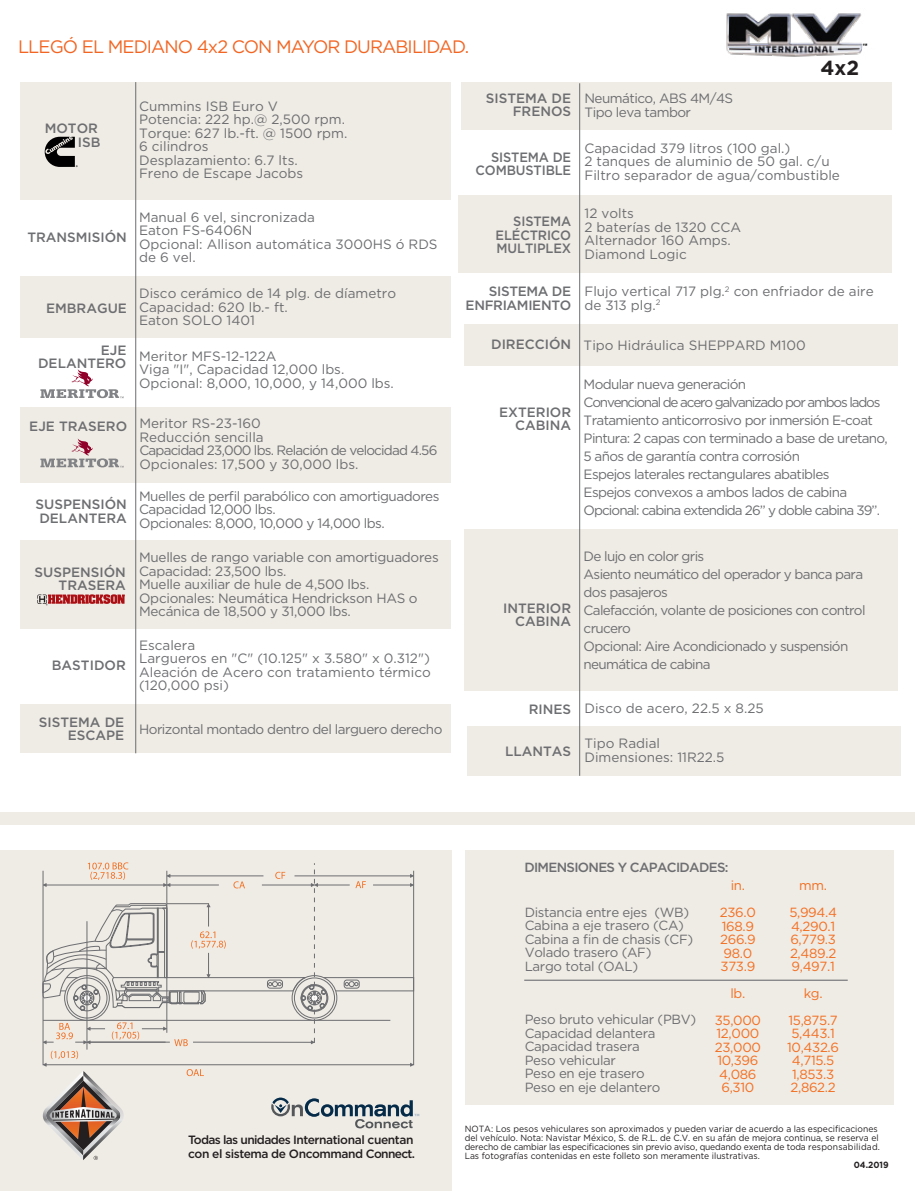
<style>
.page{position:relative;width:915px;height:1191px;background:#fff}
.page>*{position:absolute;margin:0;border:0;box-sizing:border-box;transform-origin:0 0}
.t1{font:700 20.25px "Gotham";color:#231f20}
.t2{font:18px "Gotham";letter-spacing:-.05em;color:#f26522}
.t3{font:13.5px/13.5px "Gotham";color:#6d6e71}
.t4{font:13.5px/18px "Gotham";letter-spacing:-.05em;color:#6d6e71}
.t5{font:13.5px/13.5px "Gotham";letter-spacing:-.04em;color:#6d6e71}
.t6{font:500 13.5px/13.5px "Gotham";color:#6d6e71;text-align:right}
.t7{font:13.5px/13.5px "Gotham";letter-spacing:-.02em;color:#6d6e71}
.t8{font:500 13.5px/13.5px "Gotham";color:#6d6e71;text-align:right;scale:.95 1}
.t9{font:500 13.5px/13.5px "Gotham";letter-spacing:-.025em;color:#6d6e71;text-align:right}
.t10{font:13.2px/13.5px "Gotham";letter-spacing:-.025em;color:#6d6e71}
.t11{font:13.2px/13.5px "Gotham";letter-spacing:-.025em;color:#f36f21;text-align:center}
.t12{font:500 13.2px "Gotham";letter-spacing:-.05em;color:#6d6e71}
.t13{font:500 12px/14.4px "Gotham";letter-spacing:-.035em;color:#231f20}
.t14{font:9px/9px "Gotham";color:#231f20;scale:.95 1}
.t15{font:700 9px "Gotham";color:#231f20;scale:.93 1}
.s1{font-weight:500}
</style>
<div class="page">
<div style="left:464px;top:850px;width:428px;height:255px;background:#efebe5"></div>
<div style="left:0;top:850px;width:451px;height:341px;background:#efebe5"></div>
<div style="left:21px;top:540px;width:430px;height:88px;background:#efebe5"></div>
<div style="left:21px;top:704px;width:430px;height:49px;background:#efebe5"></div>
<div style="left:21px;top:82px;width:430px;height:117px;background:#efebe5"></div>
<div style="left:461px;top:82px;width:430px;height:48px;background:#efebe5"></div>
<div style="left:21px;top:276px;width:430px;height:62px;background:#efebe5"></div>
<div style="left:21px;top:407px;width:430px;height:76px;background:#efebe5"></div>
<div style="left:464px;top:324px;width:433px;height:41px;background:#efebe5"></div>
<div style="left:464px;top:529px;width:433px;height:162px;background:#efebe5"></div>
<div style="left:467px;top:726px;width:432px;height:50px;background:#efebe5"></div>
<div style="left:458px;top:195px;width:433px;height:77px;background:#efebe5"></div>
<hr style="left:135px;top:82px;width:1px;height:671px;background:#6d6e71">
<hr style="left:579px;top:83px;width:1px;height:693px;background:#6d6e71">
<div style="left:0;top:812px;width:914px;height:12px;background:#efebe5"></div>
<svg style="left:40px;top:369px;width:84px;height:29px"></svg>
<img style="left:726px;top:13px;width:142px;height:44px">
<svg style="left:40px;top:438px;width:84px;height:29px"></svg>
<svg style="left:42px;top:862px;width:377px;height:298px"></svg>
<hr style="left:524px;top:979px;width:323px;height:1px;background:#6d6e71">
<svg style="left:45px;top:137px;width:33px;height:30px"></svg>
<svg style="left:37px;top:594px;width:88px;height:11px"></svg>
<h2 class="t2" style="left:18px;top:35px;width:452px">LLEGÓ EL MEDIANO 4x2 CON MAYOR DURABILIDAD.</h2>
<p class="t6" style="left:45px;top:121px;width:57px;line-height:14px">MOTOR<br>ISB</p>
<p class="t3" style="left:139px;top:99px;width:210px">Cummins ISB Euro V<br>Potencia: 222 hp.@ 2,500 rpm.<br>Torque: 627 lb.-ft. @ 1500 rpm.<br>6 cilindros<br>Desplazamiento: 6.7 lts.<br>Freno de Escape Jacobs</p>
<p class="t6" style="left:485px;top:91px;width:87px">SISTEMA DE<br>FRENOS</p>
<p class="t8" style="left:475px;top:150px;width:102px">SISTEMA DE<br>COMBUSTIBLE</p>
<p class="t5" style="left:584px;top:91px;width:150px">Neumático, ABS 4M/4S<br>Tipo leva tambor</p>
<h1 class="t1" style="left:820px;top:54px;width:40px">4x2</h1>
<p class="t3" style="left:584px;top:141px;width:257px">Capacidad 379 litros (100 gal.)<br>2 tanques de aluminio de 50 gal. c/u<br>Filtro separador de agua/combustible</p>
<p class="t6" style="left:27px;top:231px;width:101px">TRANSMISIÓN</p>
<p class="t6" style="left:46px;top:301px;width:82px">EMBRAGUE</p>
<p class="t6" style="left:38px;top:343px;width:90px">EJE<br>DELANTERO</p>
<p class="t6" style="left:29px;top:419px;width:99px">EJE TRASERO</p>
<p class="t6" style="left:36px;top:498px;width:93px;text-align:left">SUSPENSIÓN<br>DELANTERA</p>
<p class="t6" style="left:35px;top:565px;width:93px">SUSPENSIÓN<br>TRASERA</p>
<p class="t6" style="left:52px;top:658px;width:75px">BASTIDOR</p>
<p class="t6" style="left:39px;top:715px;width:87px">SISTEMA DE<br>ESCAPE</p>
<p class="t3" style="left:139px;top:210px;width:300px">Manual 6 vel, sincronizada<br>Eaton FS-6406N<br>Opcional: Allison automática 3000HS ó RDS de 6 vel.</p>
<p class="t3" style="left:139px;top:286px;width:258px">Disco cerámico de 14 plg. de díametro<br>Capacidad: 620 lb.- ft.<br>Eaton SOLO 1401</p>
<p class="t3" style="left:139px;top:349px;width:256px">Meritor MFS-12-122A<br>Viga "I", Capacidad 12,000 lbs.<br>Opcional: 8,000, 10,000, y 14,000 lbs.</p>
<p class="t3" style="left:139px;top:416px;width:299px">Meritor RS-23-160<br>Reducción sencilla<br>Capacidad 23,000 lbs. Relación de velocidad 4.56<br>Opcionales: 17,500 y 30,000 lbs.</p>
<p class="t5" style="left:139px;top:489px;width:302px">Muelles de perfil parabólico con amortiguadores<br>Capacidad 12,000 lbs.<br>Opcionales: 8,000, 10,000 y 14,000 lbs.</p>
<p class="t7" style="left:139px;top:550px;width:301px">Muelles de rango variable con amortiguadores Capacidad: 23,500 lbs.<br>Muelle auxiliar de hule de 4,500 lbs.<br>Opcionales: Neumática Hendrickson HAS o Mecánica de 18,500 y 31,000 lbs.</p>
<p class="t3" style="left:139px;top:638px;width:293px">Escalera<br>Largueros en "C" (10.125" x 3.580" x 0.312")<br>Aleación de Acero con tratamiento térmico (120,000 psi)</p>
<p class="t5" style="left:139px;top:722px;width:305px">Horizontal montado dentro del larguero derecho</p>
<p class="t3" style="left:584px;top:206px;width:158px">12 volts<br>2 baterías de 1320 CCA<br>Alternador 160 Amps.<br>Diamond Logic</p>
<p class="t8" style="left:495px;top:214px;width:81px;text-align:justify;text-indent:18px">SISTEMA ELÉCTRICO MULTIPLEX</p>
<p class="t9" style="left:465px;top:285px;width:107px">SISTEMA DE<br>ENFRIAMIENTO</p>
<p class="t3" style="left:491px;top:338px;width:316px"><span class="s1">DIRECCIÓN</span> Tipo Hidráulica SHEPPARD M100</p>
<p class="t4" style="left:583px;top:375px;width:306px">Modular nueva generación<br>Convencional de acero galvanizado por ambos lados Tratamiento anticorrosivo por inmersión E-coat Pintura: 2 capas con terminado a base de uretano, 5 años de garantía contra corrosión<br>Espejos laterales rectangulares abatibles<br>Espejos convexos a ambos lados de cabina Opcional: cabina extendida 26” y doble cabina 39”.</p>
<p class="t3" style="left:584px;top:284px;width:291px">Flujo vertical 717 plg.<sup>2</sup> con enfriador de aire de 313 plg.<sup>2</sup></p>
<p class="t6" style="left:499px;top:405px;width:73px">EXTERIOR<br>CABINA</p>
<p class="t6" style="left:503px;top:601px;width:70px">INTERIOR<br>CABINA</p>
<p class="t4" style="left:583px;top:547px;width:283px">De lujo en color gris<br>Asiento neumático del operador y banca para dos pasajeros<br>Calefacción, volante de posiciones con control crucero<br>Opcional: Aire Acondicionado y suspensión neumática de cabina</p>
<p class="t6" style="left:528px;top:702px;width:44px">RINES</p>
<p class="t6" style="left:505px;top:744px;width:68px">LLANTAS</p>
<p class="t3" style="left:584px;top:701px;width:181px">Disco de acero, 22.5 x 8.25</p>
<p class="t3" style="left:584px;top:736px;width:141px">Tipo Radial<br>Dimensiones: 11R22.5</p>
<p class="t12" style="left:524px;top:859px;width:206px">DIMENSIONES Y CAPACIDADES:</p>
<p class="t10" style="left:524px;top:905px;width:170px">Distancia entre ejes (WB)<br>Cabina a eje trasero (CA)<br>Cabina a fin de chasis (CF)<br>Volado trasero (AF)<br>Largo total (OAL)</p>
<p class="t11" style="left:719px;top:872px;width:38px;line-height:26.8px">in.<br>236.0</p>
<p class="t11" style="left:719px;top:919px;width:37px;text-align:left">168.9<br>266.9<br>98.0<br>373.9</p>
<p class="t11" style="left:714px;top:979px;width:48px;line-height:26.8px">lb.<br>35,000</p>
<p class="t11" style="left:714px;top:1026px;width:48px">12,000<br>23,000<br>10,396<br>4,086<br>6,310</p>
<p class="t10" style="left:524px;top:1012px;width:173px">Peso bruto vehicular (PBV)<br>Capacidad delantera<br>Capacidad trasera<br>Peso vehicular<br>Peso en eje trasero<br>Peso en eje delantero</p>
<p class="t11" style="left:789px;top:872px;width:49px;line-height:26.8px">mm.<br>5,994.4</p>
<p class="t11" style="left:789px;top:919px;width:48px;text-align:justify">4,290.1<br>6,779.3<br>2,489.2<br>9,497.1</p>
<p class="t11" style="left:788px;top:979px;width:51px;line-height:26.8px">kg.<br>15,875.7</p>
<p class="t11" style="left:786px;top:1026px;width:53px">5,443.1<br>10,432.6<br>4,715.5<br>1,853.3<br>2,862.2</p>
<p class="t13" style="left:188px;top:1132px;width:228px">Todas las unidades International cuentan con el sistema de Oncommand Connect.</p>
<p class="t14" style="left:464px;top:1123px;width:438px">NOTA: Los pesos vehiculares son aproximados y pueden variar de acuerdo a las especificaciones del vehículo. Nota: Navistar México, S. de R.L. de C.V. en su afán de mejora continua, se reserva el derecho de cambiar las especificaciones sin previo aviso, quedando exenta de toda responsabilidad.<br>Las fotografías contenidas en este folleto son meramente ilustrativas.</p>
<p class="t15" style="left:853px;top:1159px;width:39px">04.2019</p>
</div>
